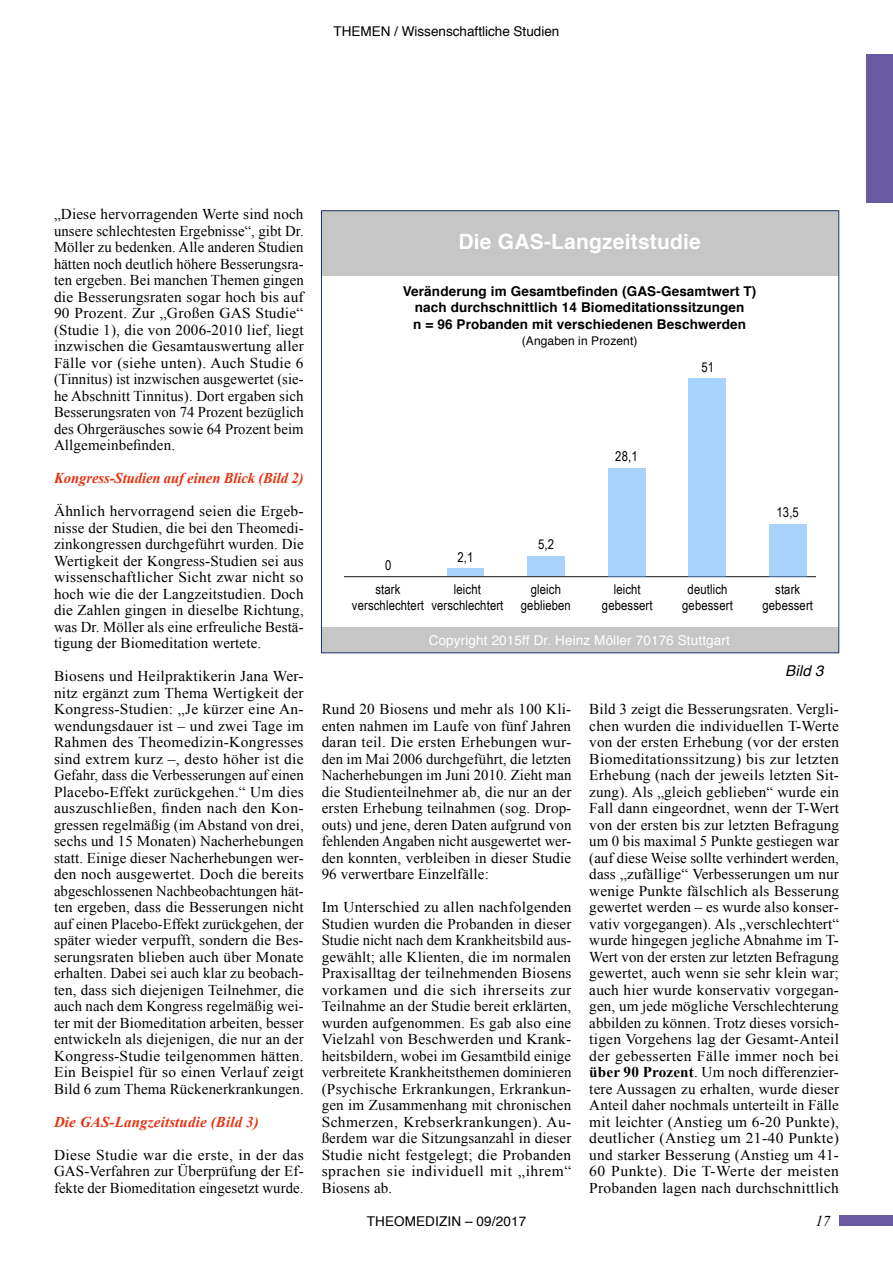
<style>
.page{position:relative;width:893px;height:1263px;background:#fff}
.page>*{position:absolute;margin:0;border:0;box-sizing:border-box;transform-origin:0 0}
.t1{font:700 21px "Helvetica";letter-spacing:.01em;color:#fff}
.t2{font:15px/16.5px "Times New Roman";letter-spacing:.01em;color:#000;text-align:justify}
.t3{font:italic 700 15px "Times New Roman";letter-spacing:-.005em;color:#e63312}
.t4{font:italic 15px "Helvetica";color:#000}
.t5{font:italic 15px "Times New Roman";color:#000}
.t6{font:700 13.5px/16.5px "Helvetica";letter-spacing:.01em;color:#000;text-align:center}
.t7{font:13.5px/16.5px "Arial Narrow";letter-spacing:.01em;color:#000;text-align:center}
.t8{font:13.5px "Helvetica";color:#000}
.t9{font:13.5px "Helvetica";letter-spacing:.01em;color:#fff}
.t10{font:12px "Helvetica";letter-spacing:.01em;color:#000}
.s1{font-weight:700}
</style>
<div class="page">
<div style="left:839px;top:1215px;width:54px;height:10px;background:#6859a2"></div>
<div style="left:866px;top:54px;width:27px;height:148px;background:#6859a2"></div>
<div style="left:321px;top:627px;width:518px;height:26px;background:#c6c6c6"></div>
<div style="left:321px;top:211px;width:518px;height:65px;background:#c6c6c6"></div>
<hr style="left:344px;top:576px;width:471px;height:1px;background:#000">
<div style="left:447px;top:568px;width:36px;height:8px;background:#a8d3fc"></div>
<div style="left:528px;top:556px;width:37px;height:20px;background:#a8d3fc"></div>
<div style="left:608px;top:468px;width:37px;height:108px;background:#a8d3fc"></div>
<div style="left:689px;top:378px;width:37px;height:198px;background:#a8d3fc"></div>
<div style="left:769px;top:524px;width:37px;height:52px;background:#a8d3fc"></div>
<p class="t8" style="left:334px;top:20px;width:227px">THEMEN / Wissenschaftliche Studien</p>
<p class="t2" style="left:54px;top:206px;width:251px">„Diese hervorragenden Werte sind noch unsere schlechtesten Ergebnisse“, gibt Dr.<br>Möller zu bedenken. Alle anderen Studien hätten noch deutlich höhere Besserungsra&shy;ten ergeben. Bei manchen Themen gingen die Besserungsraten sogar hoch bis auf 90 Prozent. Zur „Großen GAS Studie“ (Studie 1), die von 2006-2010 lief, liegt inzwischen die Gesamtauswertung aller Fälle vor (siehe unten). Auch Studie 6 (Tinnitus) ist inzwischen ausgewertet (sie&shy;he Abschnitt Tinnitus). Dort ergaben sich Besserungsraten von 74 Prozent bezüglich des Ohrgeräusches sowie 64 Prozent beim Allgemeinbefinden.</p>
<p class="t3" style="left:54px;top:468px;width:251px">Kongress-Studien auf einen Blick (Bild 2)</p>
<p class="t2" style="left:54px;top:503px;width:251px">Ähnlich hervorragend seien die Ergeb&shy;nisse der Studien, die bei den Theomedi&shy;zinkongressen durchgeführt wurden. Die Wertigkeit der Kongress-Studien sei aus wissenschaftlicher Sicht zwar nicht so hoch wie die der Langzeitstudien. Doch die Zahlen gingen in dieselbe Richtung, was Dr. Möller als eine erfreuliche Bestä&shy;tigung der Biomeditation wertete.</p>
<p class="t2" style="left:54px;top:668px;width:251px">Biosens und Heilpraktikerin Jana Wer&shy;nitz ergänzt zum Thema Wertigkeit der Kongress-Studien: „Je kürzer eine An&shy;wendungsdauer ist – und zwei Tage im Rahmen des Theomedizin-Kongresses sind extrem kurz –, desto höher ist die Gefahr, dass die Verbesserungen auf einen Placebo-Effekt zurückgehen.“ Um dies auszuschließen, finden nach den Kon&shy;gressen regelmäßig (im Abstand von drei, sechs und 15 Monaten) Nacherhebungen statt. Einige dieser Nacherhebungen wer&shy;den noch ausgewertet. Doch die bereits abgeschlossenen Nachbeobachtungen hät&shy;ten ergeben, dass die Besserungen nicht auf einen Placebo-Effekt zurückgehen, der später wieder verpufft, sondern die Bes&shy;serungsraten blieben auch über Monate erhalten. Dabei sei auch klar zu beobach&shy;ten, dass sich diejenigen Teilnehmer, die auch nach dem Kongress regelmäßig wei&shy;ter mit der Biomeditation arbeiten, besser entwickeln als diejenigen, die nur an der Kongress-Studie teilgenommen hätten.<br>Ein Beispiel für so einen Verlauf zeigt Bild 6 zum Thema Rückenerkrankungen.</p>
<p class="t3" style="left:54px;top:1111px;width:206px">Die GAS-Langzeitstudie (Bild 3)</p>
<p class="t2" style="left:54px;top:1146px;width:251px">Diese Studie war die erste, in der das GAS-Verfahren zur Überprüfung der Ef&shy;fekte der Biomeditation eingesetzt wurde.</p>
<h1 class="t1" style="left:458px;top:225px;width:244px">Die GAS-Langzeitstudie</h1>
<p class="t6" style="left:403px;top:283px;width:355px">Veränderung im Gesamtbefinden (GAS-Gesamtwert T) nach durchschnittlich 14 Biomeditationssitzungen<br>n = 96 Probanden mit verschiedenen Beschwerden</p>
<p class="t10" style="left:522px;top:332px;width:117px">(Angaben in Prozent)</p>
<p class="t7" style="left:385px;top:557px;width:8px">0</p>
<p class="t7" style="left:457px;top:548px;width:17px">2,1</p>
<p class="t7" style="left:538px;top:536px;width:17px">5,2</p>
<p class="t7" style="left:615px;top:448px;width:24px">28,1</p>
<p class="t7" style="left:701px;top:358px;width:14px">51</p>
<p class="t7" style="left:776px;top:503px;width:24px">13,5</p>
<p class="t7" style="left:431px;top:580px;width:74px">leicht verschlechtert</p>
<p class="t7" style="left:602px;top:580px;width:52px">leicht gebessert</p>
<p class="t7" style="left:682px;top:580px;width:52px">deutlich gebessert</p>
<p class="t7" style="left:352px;top:580px;width:74px">stark verschlechtert</p>
<p class="t7" style="left:521px;top:580px;width:52px">gleich geblieben</p>
<p class="t7" style="left:762px;top:580px;width:52px">stark gebessert</p>
<p class="t9" style="left:429px;top:629px;width:303px">Copyright 2015ff Dr. Heinz Möller 70176 Stuttgart</p>
<p class="t4" style="left:785px;top:659px;width:40px">Bild 3</p>
<p class="t2" style="left:322px;top:701px;width:251px">Rund 20 Biosens und mehr als 100 Kli&shy;enten nahmen im Laufe von fünf Jahren daran teil. Die ersten Erhebungen wur&shy;den im Mai 2006 durchgeführt, die letzten Nacherhebungen im Juni 2010. Zieht man die Studienteilnehmer ab, die nur an der ersten Erhebung teilnahmen (sog. Drop&shy;outs) und jene, deren Daten aufgrund von fehlenden Angaben nicht ausgewertet wer&shy;den konnten, verbleiben in dieser Studie 96 verwertbare Einzelfälle:</p>
<p class="t2" style="left:322px;top:899px;width:251px">Im Unterschied zu allen nachfolgenden Studien wurden die Probanden in dieser Studie nicht nach dem Krankheitsbild aus&shy;gewählt; alle Klienten, die im normalen Praxisalltag der teilnehmenden Biosens vorkamen und die sich ihrerseits zur Teilnahme an der Studie bereit erklärten, wurden aufgenommen. Es gab also eine Vielzahl von Beschwerden und Krank&shy;heitsbildern, wobei im Gesamtbild einige verbreitete Krankheitsthemen dominieren (Psychische Erkrankungen, Erkrankun&shy;gen im Zusammenhang mit chronischen Schmerzen, Krebserkrankungen). Au&shy;ßerdem war die Sitzungsanzahl in dieser Studie nicht festgelegt; die Probanden sprachen sie individuell mit „ihrem“ Biosens ab.</p>
<p class="t2" style="left:589px;top:701px;width:251px">Bild 3 zeigt die Besserungsraten. Vergli&shy;chen wurden die individuellen T-Werte von der ersten Erhebung (vor der ersten Biomeditationssitzung) bis zur letzten Erhebung (nach der jeweils letzten Sit&shy;zung). Als „gleich geblieben“ wurde ein Fall dann eingeordnet, wenn der T-Wert von der ersten bis zur letzten Befragung um 0 bis maximal 5 Punkte gestiegen war (auf diese Weise sollte verhindert werden, dass „zufällige“ Verbesserungen um nur wenige Punkte fälschlich als Besserung gewertet werden – es wurde also konser&shy;vativ vorgegangen). Als „verschlechtert“ wurde hingegen jegliche Abnahme im T-Wert von der ersten zur letzten Befragung gewertet, auch wenn sie sehr klein war; auch hier wurde konservativ vorgegan&shy;gen, um jede mögliche Verschlechterung abbilden zu können. Trotz dieses vorsich&shy;tigen Vorgehens lag der Gesamt-Anteil der gebesserten Fälle immer noch bei <span class="s1">über 90 Prozent</span>. Um noch differenzier&shy;tere Aussagen zu erhalten, wurde dieser Anteil daher nochmals unterteilt in Fälle mit leichter (Anstieg um 6-20 Punkte), deutlicher (Anstieg um 21-40 Punkte) und starker Besserung (Anstieg um 41- 60 Punkte). Die T-Werte der meisten Probanden lagen nach durchschnittlich</p>
<p class="t8" style="left:367px;top:1210px;width:161px">THEOMEDIZIN – 09/2017</p>
<p class="t5" style="left:815px;top:1210px;width:16px">17</p>
</div>
